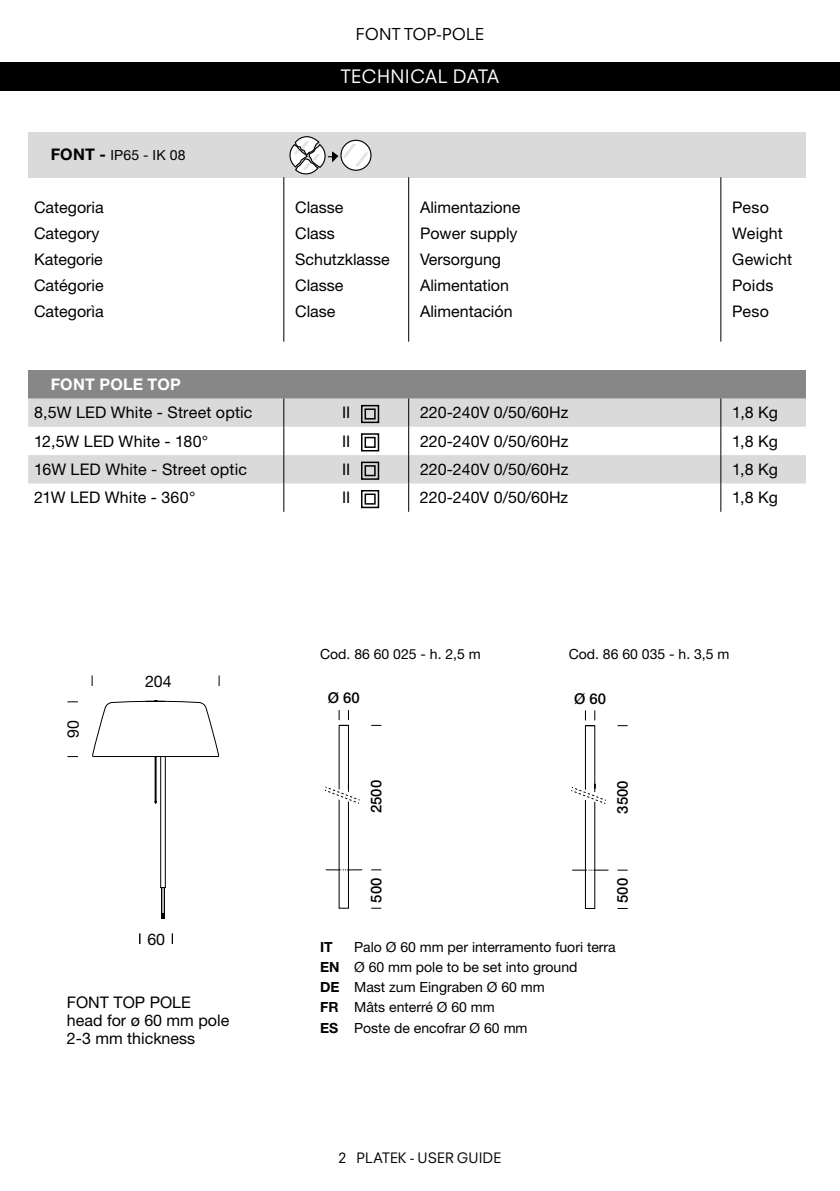
<style>
.page{position:relative;width:840px;height:1191px;background:#fff}
.page>*{position:absolute;margin:0;border:0;box-sizing:border-box;transform-origin:0 0}
.t1{font:18px "Neuzeit SLT Std";letter-spacing:.015em;color:#fff}
.t2{font:16px/26px "Helvetica Neue LT Std";color:#000}
.t3{font:16px "Neuzeit SLT Std";color:#000}
.t4{font:700 16px "Helvetica Neue LT Std";letter-spacing:.015em;color:#fff}
.t5{font:500 14.8px "Helvetica Neue LT Std";color:#000}
.t6{font:14px/20px "Helvetica Neue LT Std";color:#000}
.t7{font:14px "Neuzeit SLT Std";letter-spacing:.005em;color:#000}
.t8{font:700 14px "Helvetica Neue LT Std";color:#000}
.s1{font-weight:700;font-size:16px}
.s2{font-weight:700}
</style>
<div class="page">
<div style="left:0;top:62px;width:839px;height:29px;background:#000"></div>
<div style="left:28px;top:132px;width:777px;height:45px;background:#dadada"></div>
<hr style="left:283px;top:177px;width:1px;height:165px;background:#000">
<hr style="left:408px;top:177px;width:1px;height:165px;background:#000">
<hr style="left:720px;top:177px;width:1px;height:165px;background:#000">
<div style="left:28px;top:370px;width:777px;height:28px;background:#878787"></div>
<svg style="left:28px;top:398px;width:777px;height:85px;fill:#dadada"></svg>
<svg style="left:283px;top:398px;width:1px;height:114px"></svg>
<svg style="left:408px;top:398px;width:1px;height:114px"></svg>
<svg style="left:720px;top:398px;width:1px;height:114px"></svg>
<svg style="left:341px;top:140px;width:30px;height:30px"></svg>
<div style="left:340px;top:140px;width:31px;height:31px;border:1px solid #000;border-radius:50%"></div>
<svg style="left:289px;top:136px;width:79px;height:39px"></svg>
<div style="left:361px;top:405px;width:18px;height:18px;border:2px solid #000"></div>
<div style="left:364px;top:408px;width:11px;height:11px;border:2px solid #000"></div>
<div style="left:361px;top:433px;width:18px;height:18px;border:2px solid #000"></div>
<div style="left:364px;top:437px;width:11px;height:11px;border:2px solid #000"></div>
<div style="left:361px;top:461px;width:18px;height:19px;border:2px solid #000"></div>
<div style="left:364px;top:465px;width:11px;height:11px;border:2px solid #000"></div>
<div style="left:361px;top:490px;width:18px;height:18px;border:2px solid #000"></div>
<div style="left:364px;top:493px;width:11px;height:11px;border:2px solid #000"></div>
<svg style="left:92px;top:700px;width:127px;height:57px"></svg>
<hr style="left:156px;top:756px;width:1px;height:46px;background:#020203">
<hr style="left:155px;top:756px;width:1px;height:46px;background:#020203">
<hr style="left:160px;top:756px;width:1px;height:131px;background:#020203">
<hr style="left:165px;top:756px;width:1px;height:131px;background:#020203">
<svg style="left:161px;top:887px;width:4px;height:32px"></svg>
<svg style="left:325px;top:710px;width:37px;height:198px"></svg>
<svg style="left:571px;top:710px;width:37px;height:199px"></svg>
<p class="t6" style="left:51px;top:145px;width:136px"><span class="s1">FONT -</span> IP65 - IK 08</p>
<p class="t3" style="left:356px;top:25px;width:129px">FONT TOP-POLE</p>
<p class="t1" style="left:340px;top:66px;width:160px">TECHNICAL DATA</p>
<p class="t2" style="left:34px;top:194px;width:71px">Categoria<br>Category<br>Kategorie<br>Catégorie<br>Categorìa</p>
<p class="t2" style="left:295px;top:194px;width:96px">Classe<br>Class<br>Schutzklasse<br>Classe<br>Clase</p>
<p class="t2" style="left:420px;top:194px;width:102px">Alimentazione<br>Power supply<br>Versorgung<br>Alimentation<br>Alimentación</p>
<p class="t2" style="left:731px;top:194px;width:62px">Peso<br>Weight<br>Gewicht<br>Poids<br>Peso</p>
<p class="t4" style="left:51px;top:374px;width:131px">FONT POLE TOP</p>
<p class="t2" style="left:34px;top:399px;width:220px">8,5W LED White - Street optic</p>
<p class="t2" style="left:342px;top:399px;width:10px">II</p>
<p class="t2" style="left:420px;top:399px;width:150px">220-240V 0/50/60Hz</p>
<p class="t2" style="left:731px;top:399px;width:47px">1,8 Kg</p>
<p class="t2" style="left:34px;top:428px;width:176px">12,5W LED White - 180°</p>
<p class="t2" style="left:342px;top:428px;width:10px">II</p>
<p class="t2" style="left:420px;top:428px;width:150px">220-240V 0/50/60Hz</p>
<p class="t2" style="left:731px;top:428px;width:47px">1,8 Kg</p>
<p class="t2" style="left:34px;top:456px;width:214px">16W LED White - Street optic</p>
<p class="t2" style="left:342px;top:456px;width:10px">II</p>
<p class="t2" style="left:420px;top:456px;width:150px">220-240V 0/50/60Hz</p>
<p class="t2" style="left:731px;top:456px;width:47px">1,8 Kg</p>
<p class="t2" style="left:34px;top:484px;width:163px">21W LED White - 360°</p>
<p class="t2" style="left:342px;top:484px;width:10px">II</p>
<p class="t2" style="left:420px;top:484px;width:150px">220-240V 0/50/60Hz</p>
<p class="t2" style="left:731px;top:484px;width:47px">1,8 Kg</p>
<p class="t2" style="left:60px;top:738px;width:19px;rotate:-90deg">90</p>
<p class="t2" style="left:145px;top:667px;width:28px">204</p>
<p class="t2" style="left:147px;top:925px;width:19px">60</p>
<p class="t2" style="left:67px;top:993px;width:164px;line-height:18px">FONT TOP POLE head for ø 60 mm pole<br>2-3 mm thickness</p>
<p class="t6" style="left:320px;top:643px;width:162px">Cod. 86 60 025 - h. 2,5 m</p>
<p class="t6" style="left:568px;top:643px;width:162px">Cod. 86 60 035 - h. 3,5 m</p>
<p class="t5" style="left:327px;top:689px;width:34px">Ø 60</p>
<p class="t5" style="left:573px;top:689px;width:34px">Ø 60</p>
<p class="t5" style="left:367px;top:813px;width:35px;rotate:-90deg">2500</p>
<p class="t5" style="left:613px;top:813px;width:35px;rotate:-90deg">3500</p>
<p class="t5" style="left:367px;top:902px;width:26px;rotate:-90deg">500</p>
<p class="t5" style="left:613px;top:902px;width:26px;rotate:-90deg">500</p>
<p class="t6" style="left:320px;top:937px;width:297px;text-indent:34px">Palo Ø 60 mm per interramento fuori terra<br><span class="s2">EN</span> Ø 60 mm pole to be set into ground<br><span class="s2">DE</span> Mast zum Eingraben Ø 60 mm<br><span class="s2">FR</span> Mâts enterré Ø 60 mm<br><span class="s2">ES</span> Poste de encofrar Ø 60 mm</p>
<p class="t8" style="left:320px;top:938px;width:14px">IT</p>
<p class="t7" style="left:338px;top:1149px;width:164px">2 PLATEK - USER GUIDE</p>
</div>
